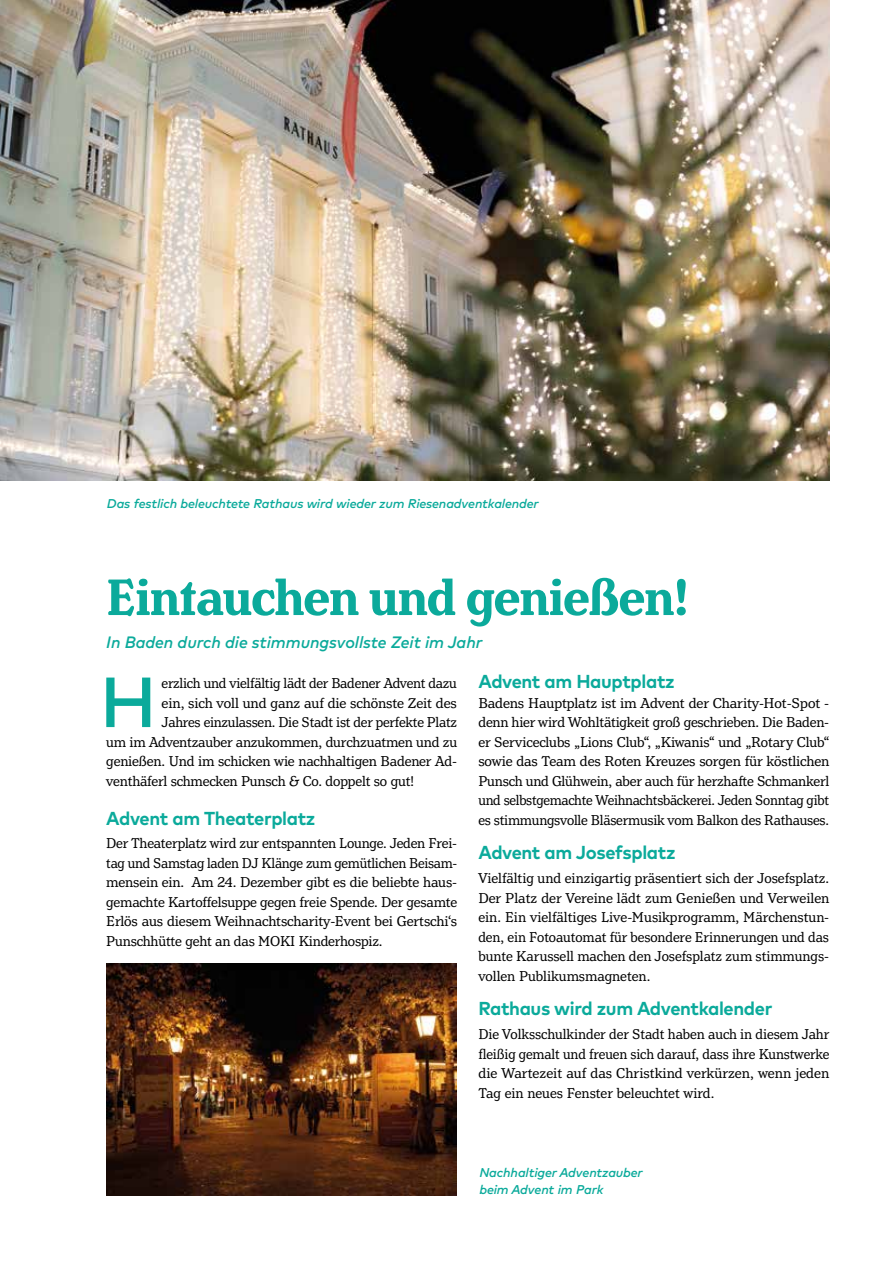
<style>
.page{position:relative;width:893px;height:1263px;background:#fff}
.page>*{position:absolute;margin:0;border:0;box-sizing:border-box;transform-origin:0 0}
.t1{font:500 70.65px "Mark OT";color:#0baa9b}
.t2{font:700 condensed 54px "Henriette";letter-spacing:-.005em;color:#0baa9b}
.t3{font:700 18.75px "Mark OT";letter-spacing:-.02em;color:#0baa9b}
.t4{font:italic 500 16.5px "Mark OT";letter-spacing:-.005em;color:#0baa9b}
.t5{font:condensed 15px/19.5px "Henriette";letter-spacing:-.01em;color:#000;text-align:justify}
.t6{font:condensed 15px/19.5px "Henriette";letter-spacing:-.01em;color:#000;text-align:justify;scale:1.05 1}
.t7{font:italic 500 12.75px/16.8px "Mark OT";letter-spacing:-.01em;color:#0baa9b}
</style>
<div class="page">
<img style="left:106px;top:963px;width:350px;height:232px">
<img style="left:0;top:0;width:829px;height:480px">
<p class="t7" style="left:107px;top:494px;width:434px">Das festlich beleuchtete Rathaus wird wieder zum Riesenadventkalender</p>
<h2 class="t2" style="left:106px;top:565px;width:584px">Eintauchen und genießen!</h2>
<p class="t4" style="left:106px;top:631px;width:378px">In Baden durch die stimmungsvollste Zeit im Jahr</p>
<h1 class="t1" style="left:99px;top:657px;width:59px">H</h1>
<p class="t5" style="left:162px;top:673px;width:297px">erzlich und vielfältig lädt der Badener Advent dazu</p>
<p class="t6" style="left:162px;top:693px;width:283px">ein, sich voll und ganz auf die schönste Zeit des</p>
<p class="t5" style="left:162px;top:712px;width:297px">Jahres einzulassen. Die Stadt ist der perfekte Platz</p>
<p class="t5" style="left:106px;top:732px;width:352px">um im Adventzauber anzukommen, durchzuatmen und zu</p>
<p class="t5" style="left:106px;top:751px;width:352px">genießen. Und im schicken wie nachhaltigen Badener Ad-</p>
<p class="t5" style="left:106px;top:771px;width:310px">venthäferl schmecken Punsch &amp; Co. doppelt so gut!</p>
<p class="t3" style="left:106px;top:806px;width:211px">Advent am Theaterplatz</p>
<p class="t5" style="left:106px;top:834px;width:352px">Der Theaterplatz wird zur entspannten Lounge. Jeden Frei&shy;tag und Samstag laden DJ Klänge zum gemütlichen Beisam&shy;mensein ein. Am 24. Dezember gibt es die beliebte haus&shy;gemachte Kartoffelsuppe gegen freie Spende. Der gesamte Erlös aus diesem Weihnachtscharity-Event bei Gertschi‘s Punschhütte geht an das MOKI Kinderhospiz.</p>
<p class="t3" style="left:478px;top:669px;width:198px">Advent am Hauptplatz</p>
<p class="t6" style="left:478px;top:693px;width:336px">Badens Hauptplatz ist im Advent der Charity-Hot-Spot - denn hier wird Wohltätigkeit groß geschrieben. Die Baden&shy;er Serviceclubs „Lions Club“, „Kiwanis“ und „Rotary Club“ sowie das Team des Roten Kreuzes sorgen für köstlichen Punsch und Glühwein, aber auch für herzhafte Schmankerl und selbstgemachte Weihnachtsbäckerei. Jeden Sonntag gibt es stimmungsvolle Bläsermusik vom Balkon des Rathauses.</p>
<p class="t3" style="left:478px;top:840px;width:199px">Advent am Josefsplatz</p>
<p class="t5" style="left:478px;top:868px;width:353px">Vielfältig und einzigartig präsentiert sich der Josefsplatz.<br>Der Platz der Vereine lädt zum Genießen und Verweilen ein. Ein vielfältiges Live-Musikprogramm, Märchenstun&shy;den, ein Fotoautomat für besondere Erinnerungen und das bunte Karussell machen den Josefsplatz zum stimmungs&shy;vollen Publikumsmagneten.</p>
<p class="t3" style="left:478px;top:996px;width:296px">Rathaus wird zum Adventkalender</p>
<p class="t5" style="left:478px;top:1024px;width:352px">Die Volksschulkinder der Stadt haben auch in diesem Jahr fleißig gemalt und freuen sich darauf, dass ihre Kunstwerke die Wartezeit auf das Christkind verkürzen, wenn jeden Tag ein neues Fenster beleuchtet wird.</p>
<p class="t7" style="left:479px;top:1163px;width:165px">Nachhaltiger Adventzauber beim Advent im Park</p>
</div>
